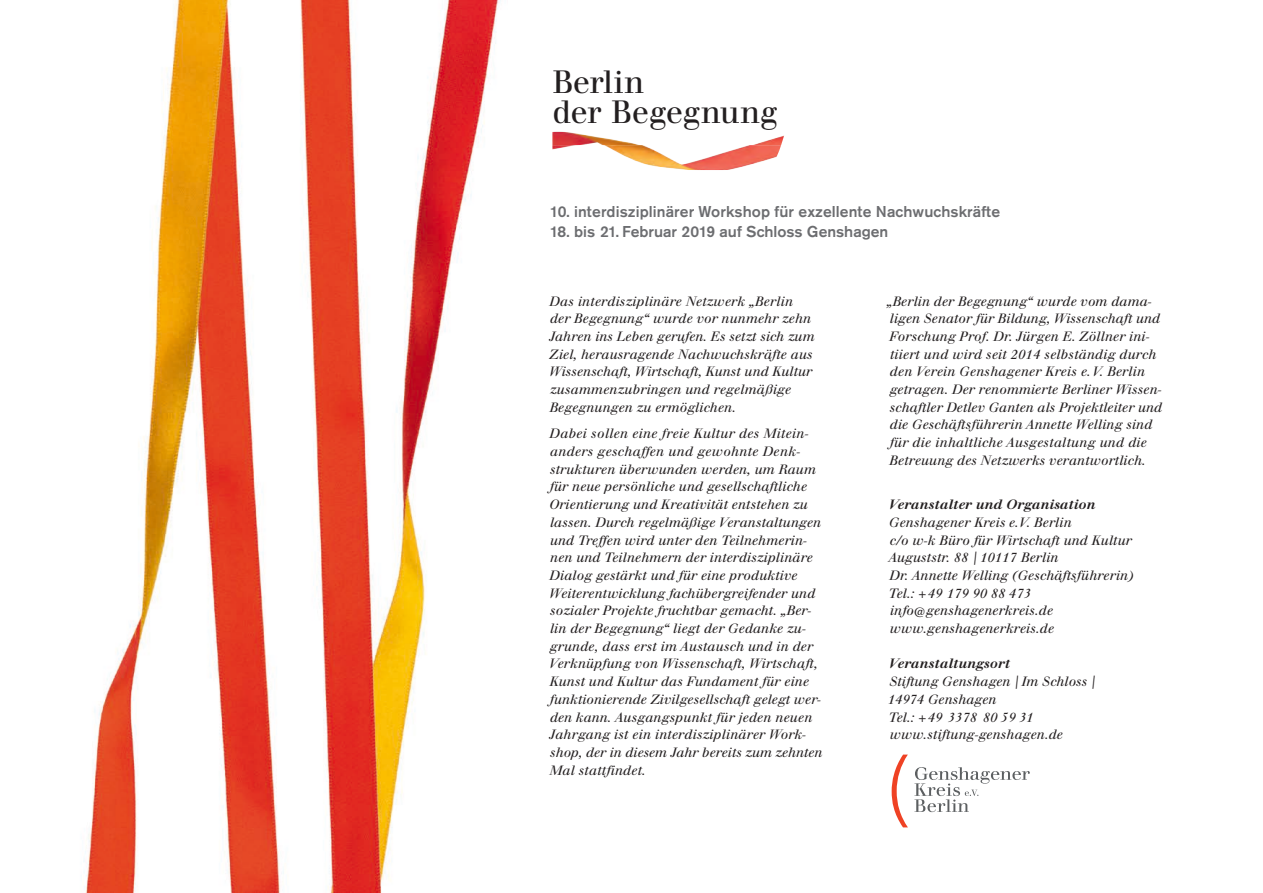
<style>
.page{position:relative;width:1263px;height:893px;background:#fff}
.page>*{position:absolute;margin:0;border:0;box-sizing:border-box;transform-origin:0 0}
.t1{font:31.5px/29.2px "Walbaum";letter-spacing:-.02em;color:#231f20}
.t2{font:500 15.6px "Akzidenz Grotesk BQ";letter-spacing:.005em;color:#6c6d70}
.t3{font:italic 13.2px/17.7px "Walbaum";letter-spacing:.005em;color:#231f20}
.t4{font:13.2px "Walbaum Bold Italic Os F";color:#231f20}
</style>
<div class="page">
<img style="left:83px;top:0;width:418px;height:893px">
<img style="left:552px;top:131px;width:232px;height:14px">
<img style="left:552px;top:145px;width:229px;height:25px">
<svg style="left:914px;top:767px;width:116px;height:45px"></svg>
<svg style="left:892px;top:755px;width:16px;height:72px"></svg>
<h1 class="t1" style="left:553px;top:68px;width:227px">Berlin<br>der Begegnung</h1>
<p class="t2" style="left:550px;top:202px;width:452px">10. interdisziplinärer Workshop für exzellente Nachwuchskräfte</p>
<p class="t2" style="left:550px;top:222px;width:340px">18. bis 21. Februar 2019 auf Schloss Genshagen</p>
<p class="t3" style="left:549px;top:292px;width:267px">Das interdisziplinäre Netzwerk „Berlin der Begegnung“ wurde vor nunmehr zehn Jahren ins Leben gerufen. Es setzt sich zum Ziel, herausragende Nachwuchskräfte aus Wissenschaft, Wirtschaft, Kunst und Kultur zusammenzubringen und regelmäßige Begegnungen zu ermöglichen.</p>
<p class="t3" style="left:549px;top:425px;width:275px">Dabei sollen eine freie Kultur des Mitein&shy;anders geschaffen und gewohnte Denk&shy;strukturen überwunden werden, um Raum für neue persönliche und gesellschaftliche Orientierung und Kreativität entstehen zu lassen. Durch regelmäßige Veranstaltungen und Treffen wird unter den Teilnehmerin&shy;nen und Teilnehmern der interdisziplinäre Dialog gestärkt und für eine produktive Weiterentwicklung fachübergreifender und sozialer Projekte fruchtbar gemacht. „Ber&shy;lin der Begegnung“ liegt der Gedanke zu&shy;grunde, dass erst im Austausch und in der Verknüpfung von Wissenschaft, Wirtschaft, Kunst und Kultur das Fundament für eine funktionierende Zivilgesellschaft gelegt wer&shy;den kann. Ausgangspunkt für jeden neuen Jahrgang ist ein interdisziplinärer Work&shy;shop, der in diesem Jahr bereits zum zehnten Mal stattfindet.</p>
<p class="t3" style="left:887px;top:292px;width:277px">„Berlin der Begegnung“ wurde vom dama&shy;ligen Senator für Bildung, Wissenschaft und Forschung Prof. Dr. Jürgen E. Zöllner ini&shy;tiiert und wird seit 2014 selbständig durch den Verein Genshagener Kreis e.V. Berlin getragen. Der renommierte Berliner Wissen&shy;schaftler Detlev Ganten als Projektleiter und die Geschäftsführerin Annette Welling sind für die inhaltliche Ausgestaltung und die Betreuung des Netzwerks verantwortlich.</p>
<p class="t4" style="left:889px;top:496px;width:208px">Veranstalter und Organisation</p>
<p class="t3" style="left:889px;top:513px;width:246px">Genshagener Kreis e.V. Berlin<br>c/o w-k Büro für Wirtschaft und Kultur<br>Auguststr. 88 | 10117 Berlin<br>Dr. Annette Welling (Geschäftsführerin)<br>Tel.: +49 179 90 88 473 info@genshagenerkreis.de www.genshagenerkreis.de</p>
<p class="t4" style="left:889px;top:656px;width:123px">Veranstaltungsort</p>
<p class="t3" style="left:888px;top:673px;width:209px">Stiftung Genshagen | Im Schloss |<br>14974 Genshagen<br>Tel.: +49 3378 80 59 31 www.stiftung-genshagen.de</p>
</div>
